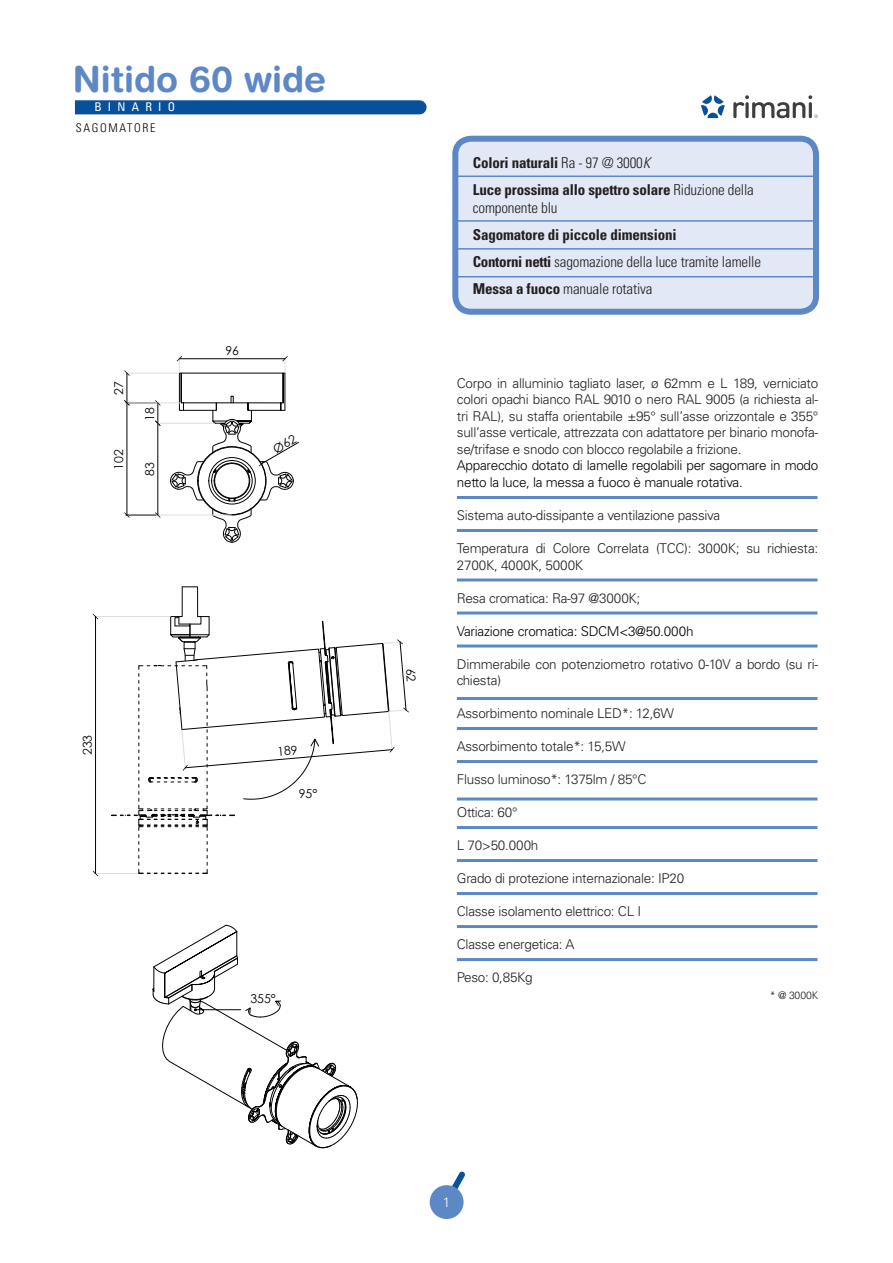
<style>
.page{position:relative;width:893px;height:1263px;background:#fff}
.page>*{position:absolute;margin:0;border:0;box-sizing:border-box;transform-origin:0 0}
.t1{font:700 36px "Helvetica Rounded";color:#5d88c6}
.t2{font:700 condensed 15px/27px "Univers LT Std";letter-spacing:-.01em;color:#231f20}
.t3{font:300 condensed 15px "Univers LT Std";letter-spacing:-.01em;color:#231f20}
.t4{font:300 13.5px/16.5px "Univers LT Std";letter-spacing:-.02em;color:#231f20}
.t5{font:300 13.5px/16.5px "Univers LT Std";letter-spacing:-.02em;color:#000}
.t6{font:300 13.5px "Univers LT Std";letter-spacing:-.02em;color:#000001}
.t7{font:300 13.5px "Univers LT Std";color:#fff}
.t8{font:12.3px "Century Gothic";color:#040503}
.t9{font:300 condensed 12px "Univers LT Std";letter-spacing:.14em;color:#000001}
.t10{font:condensed 12px "Univers LT Std";letter-spacing:.52em;color:#fff}
.t11{font:300 10.5px "Univers LT Std";letter-spacing:-.01em;color:#231f20}
.s1{font-weight:300}
.s2{font-weight:300;font-style:italic}
</style>
<div class="page">
<div style="left:455px;top:139px;width:361px;height:173px;background:#e2e8f5;border-radius:16px"></div>
<div style="left:452px;top:136px;width:367px;height:179px;border:6px solid #5d88c6;border-radius:16px"></div>
<hr style="left:455px;top:176px;width:360px;height:1px;background:#5d88c6">
<hr style="left:455px;top:220px;width:360px;height:2px;background:#5d88c6">
<hr style="left:455px;top:248px;width:360px;height:2px;background:#5d88c6">
<hr style="left:455px;top:276px;width:360px;height:1px;background:#5d88c6">
<hr style="left:457px;top:496px;width:360px;height:3px;background:#5d88c6">
<hr style="left:457px;top:529px;width:360px;height:3px;background:#5d88c6">
<hr style="left:457px;top:578px;width:360px;height:3px;background:#5d88c6">
<hr style="left:457px;top:611px;width:360px;height:3px;background:#5d88c6">
<hr style="left:457px;top:644px;width:360px;height:3px;background:#5d88c6">
<hr style="left:457px;top:697px;width:360px;height:3px;background:#5d88c6">
<hr style="left:457px;top:727px;width:360px;height:3px;background:#5d88c6">
<hr style="left:457px;top:760px;width:360px;height:3px;background:#5d88c6">
<hr style="left:457px;top:797px;width:360px;height:3px;background:#5d88c6">
<hr style="left:457px;top:826px;width:360px;height:3px;background:#5d88c6">
<hr style="left:457px;top:859px;width:360px;height:3px;background:#5d88c6">
<hr style="left:457px;top:892px;width:360px;height:3px;background:#5d88c6">
<hr style="left:457px;top:925px;width:360px;height:3px;background:#5d88c6">
<hr style="left:457px;top:958px;width:360px;height:3px;background:#5d88c6">
<svg style="left:75px;top:100px;width:352px;height:14px;background:#0f549d"></svg>
<svg style="left:701px;top:95px;width:24px;height:23px"></svg>
<svg style="left:733px;top:95px;width:85px;height:23px"></svg>
<svg style="left:432px;top:1171px;width:33px;height:48px"></svg>
<div style="left:430px;top:1185px;width:34px;height:34px;background:#5d88c6;border-radius:50%"></div>
<hr style="left:157px;top:515px;width:74px;height:1px;background:#dddddc">
<hr style="left:158px;top:423px;width:1px;height:92px;background:#040503">
<svg style="left:155px;top:512px;width:6px;height:6px"></svg>
<hr style="left:126px;top:515px;width:30px;height:1px;background:#040503">
<hr style="left:127px;top:403px;width:1px;height:112px;background:#040503">
<svg style="left:124px;top:512px;width:6px;height:6px"></svg>
<hr style="left:94px;top:616px;width:76px;height:1px;background:#dddddc">
<hr style="left:94px;top:873px;width:45px;height:1px;background:#dddddc">
<hr style="left:95px;top:616px;width:1px;height:257px;background:#040503">
<svg style="left:93px;top:614px;width:5px;height:5px"></svg>
<svg style="left:93px;top:871px;width:5px;height:5px"></svg>
<hr style="left:126px;top:403px;width:31px;height:1px;background:#dddddc">
<hr style="left:126px;top:373px;width:53px;height:1px;background:#dddddc">
<hr style="left:127px;top:373px;width:1px;height:30px;background:#040503">
<svg style="left:124px;top:400px;width:6px;height:6px"></svg>
<svg style="left:124px;top:370px;width:6px;height:6px"></svg>
<svg style="left:111px;top:586px;width:298px;height:563px"></svg>
<svg style="left:155px;top:356px;width:144px;height:145px"></svg>
<h1 class="t1" style="left:73px;top:57px;width:255px">Nitido 60 wide</h1>
<p class="t10" style="left:94px;top:99px;width:82px">BINARIO</p>
<p class="t9" style="left:76px;top:120px;width:81px">SAGOMATORE</p>
<p class="t8" style="left:112px;top:395px;width:15px;rotate:-90deg">27</p>
<p class="t8" style="left:112px;top:470px;width:22px;rotate:-90deg">102</p>
<p class="t8" style="left:143px;top:420px;width:15px;rotate:-90deg">18</p>
<p class="t8" style="left:143px;top:476px;width:15px;rotate:-90deg">83</p>
<p class="t8" style="left:225px;top:344px;width:15px">96</p>
<p class="t8" style="left:80px;top:755px;width:22px;rotate:-90deg">233</p>
<p class="t8" style="left:299px;top:786px;width:20px">95°</p>
<p class="t8" style="left:251px;top:991px;width:27px">355°</p>
<p class="t2" style="left:473px;top:149px;width:283px">Colori naturali <span class="s1">Ra - 97 @ 3000</span><span class="s2">K<br></span>Luce prossima allo spettro solare <span class="s1">Riduzione della</span></p>
<p class="t3" style="left:473px;top:198px;width:86px">componente blu</p>
<p class="t2" style="left:473px;top:221px;width:290px">Sagomatore di piccole dimensioni<br>Contorni netti <span class="s1">sagomazione della luce tramite lamelle<br></span>Messa a fuoco <span class="s1">manuale rotativa</span></p>
<p class="t4" style="left:457px;top:375px;width:363px;text-align:justify">Corpo in alluminio tagliato laser, ø 62mm e L 189, verniciato colori opachi bianco RAL 9010 o nero RAL 9005 (a richiesta al&shy;tri RAL), su staffa orientabile ±95° sull’asse orizzontale e 355° sull’asse verticale, attrezzata con adattatore per binario monofa&shy;se/trifase e snodo con blocco regolabile a frizione.</p>
<p class="t5" style="left:457px;top:457px;width:363px">Apparecchio dotato di lamelle regolabili per sagomare in modo netto la luce, la messa a fuoco è manuale rotativa.</p>
<p class="t4" style="left:457px;top:507px;width:265px">Sistema auto-dissipante a ventilazione passiva</p>
<p class="t4" style="left:457px;top:540px;width:363px">Temperatura di Colore Correlata (TCC): 3000K; su richiesta:<br>2700K, 4000K, 5000K</p>
<p class="t4" style="left:457px;top:589px;width:185px">Resa cromatica: Ra-97 @3000K;</p>
<p class="t6" style="left:457px;top:623px;width:238px">Variazione cromatica: SDCM&lt;3@50.000h</p>
<p class="t4" style="left:457px;top:655px;width:363px">Dimmerabile con potenziometro rotativo 0-10V a bordo (su ri&shy;chiesta)</p>
<p class="t4" style="left:457px;top:705px;width:219px">Assorbimento nominale LED*: 12,6W</p>
<p class="t4" style="left:457px;top:738px;width:170px">Assorbimento totale*: 15,5W</p>
<p class="t4" style="left:457px;top:771px;width:191px">Flusso luminoso*: 1375lm / 85°C</p>
<p class="t4" style="left:457px;top:804px;width:62px">Ottica: 60°</p>
<p class="t4" style="left:457px;top:837px;width:83px">L 70&gt;50.000h</p>
<p class="t4" style="left:457px;top:870px;width:229px">Grado di protezione internazionale: IP20</p>
<p class="t4" style="left:457px;top:903px;width:186px">Classe isolamento elettrico: CL I</p>
<p class="t4" style="left:457px;top:936px;width:119px">Classe energetica: A</p>
<p class="t4" style="left:457px;top:969px;width:77px">Peso: 0,85Kg</p>
<p class="t11" style="left:770px;top:988px;width:50px">* @ 3000K</p>
<p class="t7" style="left:443px;top:1194px;width:9px">1</p>
</div>
